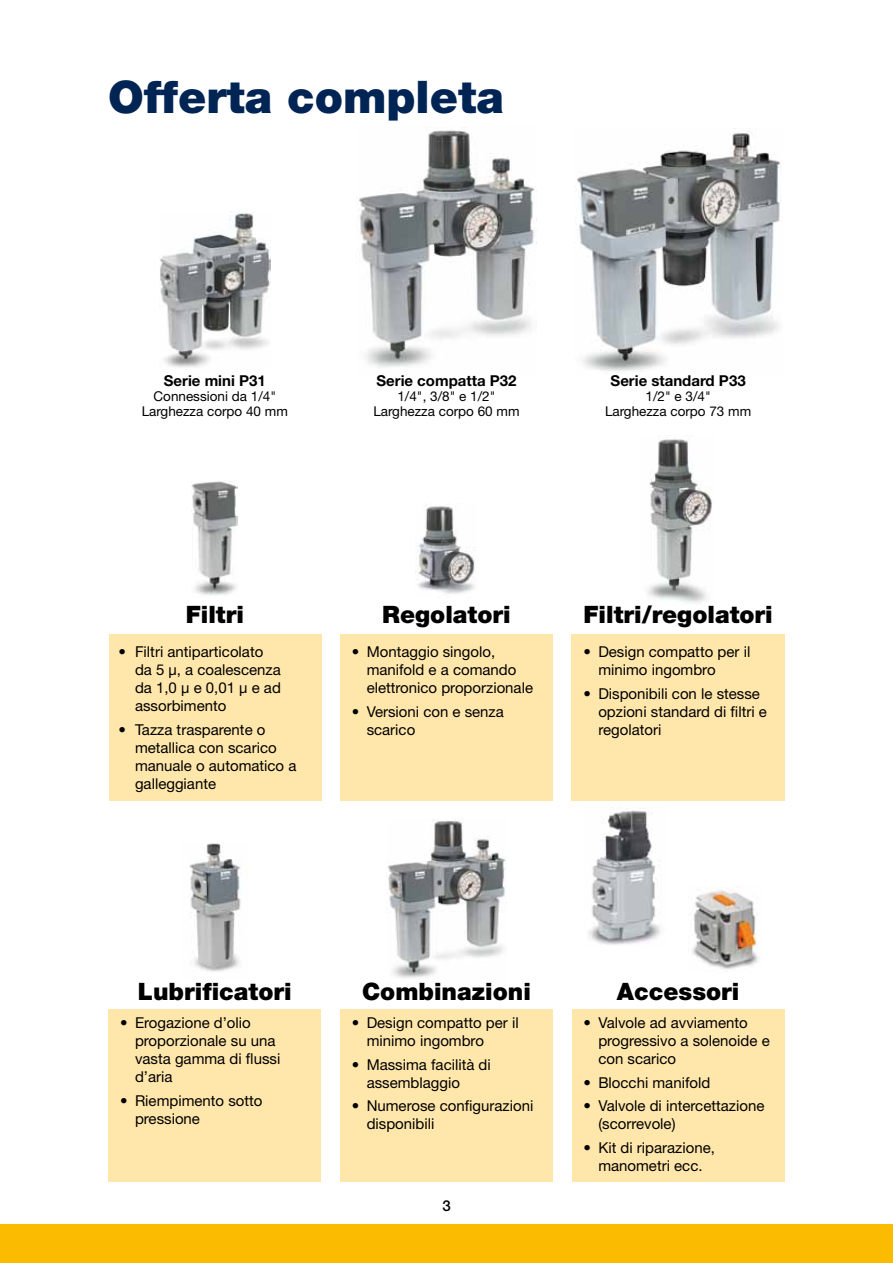
<style>
.page{position:relative;width:893px;height:1263px;background:#fff}
.page>*{position:absolute;margin:0;border:0;box-sizing:border-box;transform-origin:0 0}
.t1{font:900 45px "Helvetica Neue LT Std";color:#002454}
.t2{font:900 24px "Helvetica Neue LT Std";color:#000}
.t3{font:15px/18px "Helvetica Neue LT Std";color:#000}
.t4{font:700 15px "Helvetica Neue LT Std";color:#000}
.t5{font:500 15px "Helvetica Neue LT Std";color:#000}
.t6{font:13.5px/15px "Helvetica Neue LT Std";color:#000;text-align:center}
</style>
<div class="page">
<div style="left:0;top:1224px;width:893px;height:39px;background:#fabb00"></div>
<img style="left:692px;top:886px;width:66px;height:83px">
<img style="left:588px;top:807px;width:73px;height:138px">
<img style="left:386px;top:818px;width:120px;height:160px">
<img style="left:647px;top:435px;width:65px;height:168px">
<div style="left:109px;top:634px;width:213px;height:166px;background:#ffe7ab"></div>
<div style="left:340px;top:634px;width:213px;height:166px;background:#ffe7ab"></div>
<div style="left:571px;top:634px;width:214px;height:166px;background:#ffe7ab"></div>
<div style="left:572px;top:1009px;width:213px;height:173px;background:#ffe7ab"></div>
<div style="left:340px;top:1009px;width:213px;height:173px;background:#ffe7ab"></div>
<div style="left:108px;top:1009px;width:213px;height:173px;background:#ffe7ab"></div>
<img style="left:575px;top:128px;width:207px;height:243px">
<img style="left:358px;top:130px;width:177px;height:238px">
<img style="left:160px;top:212px;width:111px;height:156px">
<img style="left:192px;top:481px;width:46px;height:114px">
<img style="left:415px;top:506px;width:60px;height:88px">
<img style="left:189px;top:843px;width:52px;height:129px">
<h1 class="t1" style="left:108px;top:70px;width:397px">Offerta completa</h1>
<p class="t4" style="left:164px;top:371px;width:103px">Serie mini P31</p>
<p class="t6" style="left:142px;top:388px;width:148px">Connessioni da 1/4"<br>Larghezza corpo 40 mm</p>
<p class="t4" style="left:376px;top:371px;width:141px">Serie compatta P32</p>
<p class="t6" style="left:373px;top:388px;width:148px">1/4", 3/8" e 1/2"<br>Larghezza corpo 60 mm</p>
<p class="t4" style="left:611px;top:371px;width:137px">Serie standard P33</p>
<p class="t6" style="left:605px;top:388px;width:148px">1/2" e 3/4"<br>Larghezza corpo 73 mm</p>
<h2 class="t2" style="left:186px;top:601px;width:60px">Filtri</h2>
<p class="t3" style="left:135px;top:643px;width:147px;text-indent:-16px">• Filtri antiparticolato da 5 µ, a coalescenza da 1,0 µ e 0,01 µ e ad assorbimento</p>
<p class="t3" style="left:135px;top:720px;width:163px;text-indent:-16px">• Tazza trasparente o metallica con scarico manuale o automatico a galleggiante</p>
<h2 class="t2" style="left:382px;top:601px;width:130px">Regolatori</h2>
<h2 class="t2" style="left:583px;top:601px;width:191px">Filtri/regolatori</h2>
<p class="t3" style="left:367px;top:643px;width:168px;text-indent:-15px">• Montaggio singolo, manifold e a comando elettronico proporzionale</p>
<p class="t3" style="left:367px;top:702px;width:139px;text-indent:-15px">• Versioni con e senza scarico</p>
<p class="t3" style="left:598px;top:643px;width:153px;text-indent:-15px">• Design compatto per il minimo ingombro</p>
<p class="t3" style="left:598px;top:684px;width:170px;text-indent:-15px">• Disponibili con le stesse opzioni standard di filtri e regolatori</p>
<h2 class="t2" style="left:138px;top:977px;width:155px">Lubrificatori</h2>
<h2 class="t2" style="left:362px;top:977px;width:170px">Combinazioni</h2>
<h2 class="t2" style="left:617px;top:977px;width:124px">Accessori</h2>
<p class="t3" style="left:135px;top:1013px;width:147px;text-indent:-15px">• Erogazione d’olio proporzionale su una vasta gamma di flussi d’aria</p>
<p class="t3" style="left:135px;top:1091px;width:129px;text-indent:-15px">• Riempimento sotto pressione</p>
<p class="t3" style="left:367px;top:1013px;width:153px;text-indent:-15px">• Design compatto per il minimo ingombro</p>
<p class="t3" style="left:367px;top:1055px;width:126px;text-indent:-15px">• Massima facilità di assemblaggio</p>
<p class="t3" style="left:367px;top:1096px;width:168px;text-indent:-15px">• Numerose configurazioni disponibili</p>
<p class="t5" style="left:442px;top:1196px;width:10px">3</p>
<p class="t3" style="left:598px;top:1014px;width:173px;text-indent:-15px">• Valvole ad avviamento progressivo a solenoide e con scarico</p>
<p class="t3" style="left:583px;top:1073px;width:128px">• Blocchi manifold</p>
<p class="t3" style="left:598px;top:1097px;width:168px;text-indent:-15px">• Valvole di intercettazione (scorrevole)</p>
<p class="t3" style="left:583px;top:1138px;width:133px;text-align:center">• Kit di riparazione, manometri ecc.</p>
</div>
